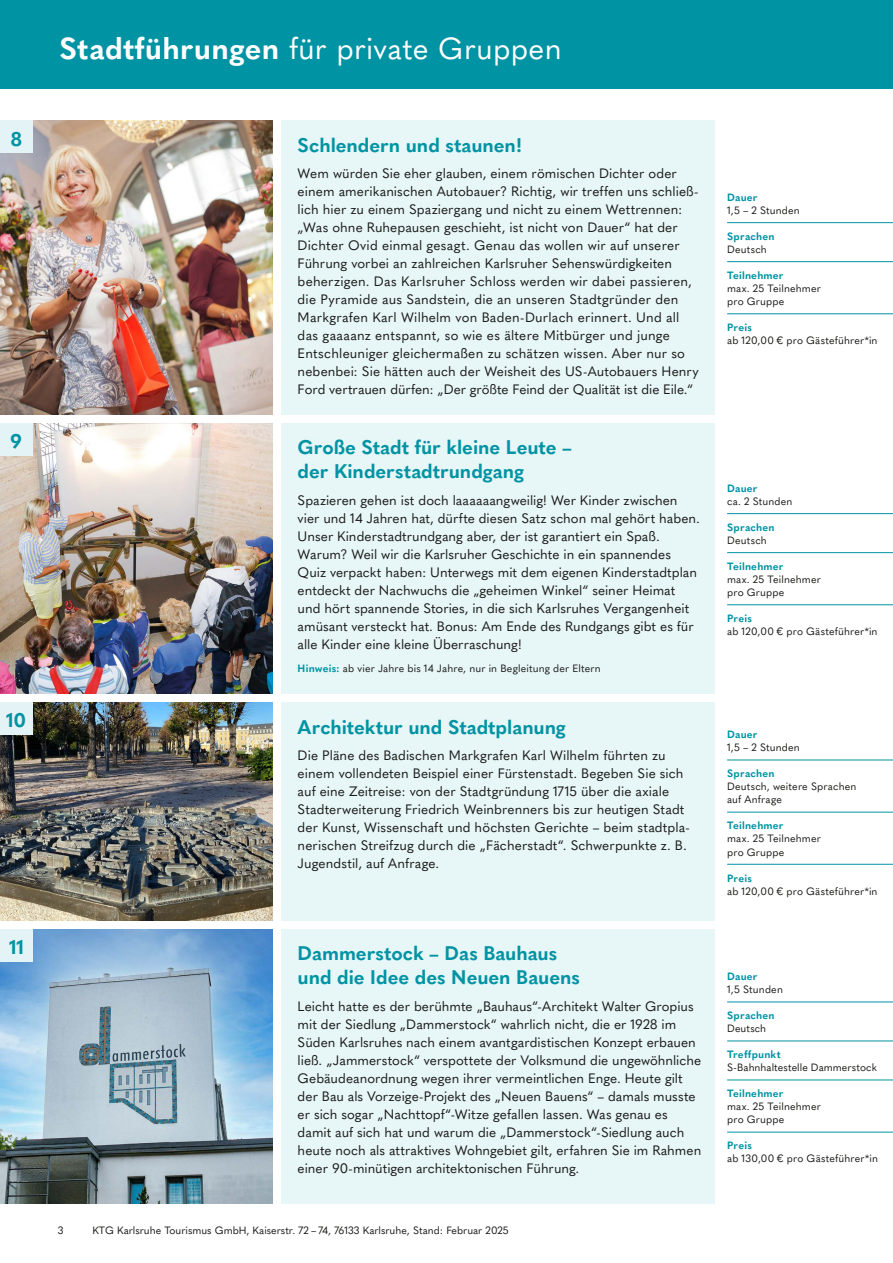
<style>
.page{position:relative;width:893px;height:1263px;background:#fff}
.page>*{position:absolute;margin:0;border:0;box-sizing:border-box;transform-origin:0 0}
.t1{font:30px "Quasimoda";letter-spacing:.01em;color:#fff}
.t2{font:700 19.5px/24px "Quasimoda";letter-spacing:-.005em;color:#0093a3}
.t3{font:13.5px/18px "Quasimoda";letter-spacing:.005em;color:#1a1a18}
.t4{font:10.5px/13.2px "Quasimoda";letter-spacing:.015em;color:#1a1a18}
.t5{font:700 10.5px "Quasimoda";letter-spacing:.015em;color:#0093a3}
.s1{font-weight:700}
.s2{font-weight:700;color:#0093a3}
</style>
<div class="page">
<div style="left:0;top:0;width:893px;height:89px;background:#0093a3"></div>
<div style="left:281px;top:929px;width:433px;height:274px;background:#e7f6f7"></div>
<div style="left:281px;top:702px;width:433px;height:218px;background:#e7f6f7"></div>
<div style="left:281px;top:423px;width:433px;height:271px;background:#e7f6f7"></div>
<div style="left:281px;top:120px;width:433px;height:295px;background:#e7f6f7"></div>
<hr style="left:727px;top:513px;width:166px;height:1px;background:#0093a3">
<hr style="left:727px;top:552px;width:166px;height:1px;background:#0093a3">
<hr style="left:727px;top:604px;width:166px;height:1px;background:#0093a3">
<hr style="left:727px;top:222px;width:166px;height:1px;background:#0093a3">
<hr style="left:727px;top:261px;width:166px;height:1px;background:#0093a3">
<hr style="left:727px;top:314px;width:166px;height:1px;background:#0093a3">
<hr style="left:727px;top:760px;width:166px;height:1px;background:#0093a3">
<hr style="left:727px;top:812px;width:166px;height:1px;background:#0093a3">
<hr style="left:727px;top:864px;width:166px;height:1px;background:#0093a3">
<hr style="left:727px;top:1002px;width:166px;height:1px;background:#0093a3">
<hr style="left:727px;top:1041px;width:166px;height:1px;background:#0093a3">
<hr style="left:727px;top:1080px;width:166px;height:1px;background:#0093a3">
<hr style="left:727px;top:1132px;width:166px;height:1px;background:#0093a3">
<img style="left:0;top:423px;width:272px;height:271px">
<img style="left:0;top:121px;width:272px;height:294px">
<img style="left:0;top:702px;width:272px;height:218px">
<img style="left:0;top:929px;width:272px;height:274px">
<div style="left:0;top:929px;width:33px;height:33px;background:#e4f3f5"></div>
<div style="left:0;top:702px;width:33px;height:33px;background:#e4f3f5"></div>
<div style="left:0;top:423px;width:33px;height:33px;background:#e4f3f5"></div>
<div style="left:0;top:120px;width:33px;height:33px;background:#e4f3f5"></div>
<h1 class="t1" style="left:60px;top:26px;width:504px"><span class="s1">Stadtführungen</span> für private Gruppen</h1>
<h2 class="t2" style="left:11px;top:125px;width:13px">8</h2>
<h2 class="t2" style="left:298px;top:131px;width:226px">Schlendern und staunen!</h2>
<p class="t3" style="left:298px;top:164px;width:402px">Wem würden Sie eher glauben, einem römischen Dichter oder einem amerikanischen Autobauer? Richtig, wir treffen uns schließ&shy;lich hier zu einem Spaziergang und nicht zu einem Wettrennen: „Was ohne Ruhepausen geschieht, ist nicht von Dauer“ hat der Dichter Ovid einmal gesagt. Genau das wollen wir auf unserer Führung vorbei an zahlreichen Karlsruher Sehenswürdigkeiten beherzigen. Das Karlsruher Schloss werden wir dabei passieren, die Pyramide aus Sandstein, die an unseren Stadtgründer den Markgrafen Karl Wilhelm von Baden-Durlach erinnert. Und all das gaaaanz entspannt, so wie es ältere Mitbürger und junge Entschleuniger gleichermaßen zu schätzen wissen. Aber nur so nebenbei: Sie hätten auch der Weisheit des US-Autobauers Henry Ford vertrauen dürfen: „Der größte Feind der Qualität ist die Eile.“</p>
<p class="t5" style="left:727px;top:189px;width:32px">Dauer</p>
<p class="t4" style="left:727px;top:203px;width:74px">1,5 – 2 Stunden</p>
<p class="t5" style="left:727px;top:228px;width:49px">Sprachen</p>
<p class="t4" style="left:727px;top:242px;width:41px">Deutsch</p>
<p class="t5" style="left:727px;top:267px;width:58px">Teilnehmer</p>
<p class="t4" style="left:727px;top:281px;width:95px">max. 25 Teilnehmer pro Gruppe</p>
<p class="t5" style="left:727px;top:319px;width:26px">Preis</p>
<p class="t4" style="left:727px;top:333px;width:152px">ab 120,00 € pro Gästeführer*in</p>
<h2 class="t2" style="left:10px;top:428px;width:13px">9</h2>
<h2 class="t2" style="left:298px;top:434px;width:276px">Große Stadt für kleine Leute – der Kinderstadtrundgang</h2>
<p class="t3" style="left:298px;top:490px;width:404px">Spazieren gehen ist doch laaaaaangweilig! Wer Kinder zwischen vier und 14 Jahren hat, dürfte diesen Satz schon mal gehört haben.<br>Unser Kinderstadtrundgang aber, der ist garantiert ein Spaß.<br>Warum? Weil wir die Karlsruher Geschichte in ein spannendes Quiz verpackt haben: Unterwegs mit dem eigenen Kinderstadtplan entdeckt der Nachwuchs die „geheimen Winkel“ seiner Heimat und hört spannende Stories, in die sich Karlsruhes Vergangenheit amüsant versteckt hat. Bonus: Am Ende des Rundgangs gibt es für alle Kinder eine kleine Überraschung!</p>
<p class="t5" style="left:727px;top:480px;width:32px">Dauer</p>
<p class="t4" style="left:727px;top:494px;width:67px">ca. 2 Stunden</p>
<p class="t5" style="left:727px;top:519px;width:49px">Sprachen</p>
<p class="t4" style="left:727px;top:533px;width:41px">Deutsch</p>
<p class="t5" style="left:727px;top:558px;width:58px">Teilnehmer</p>
<p class="t4" style="left:727px;top:572px;width:95px">max. 25 Teilnehmer pro Gruppe</p>
<p class="t5" style="left:727px;top:610px;width:26px">Preis</p>
<p class="t4" style="left:727px;top:624px;width:152px">ab 120,00 € pro Gästeführer*in</p>
<p class="t4" style="left:298px;top:661px;width:305px"><span class="s2">Hinweis:</span> ab vier Jahre bis 14 Jahre, nur in Begleitung der Eltern</p>
<h2 class="t2" style="left:6px;top:707px;width:22px">10</h2>
<h2 class="t2" style="left:298px;top:713px;width:270px">Architektur und Stadtplanung</h2>
<p class="t3" style="left:298px;top:745px;width:393px">Die Pläne des Badischen Markgrafen Karl Wilhelm führten zu einem vollendeten Beispiel einer Fürstenstadt. Begeben Sie sich auf eine Zeitreise: von der Stadtgründung 1715 über die axiale Stadterweiterung Friedrich Weinbrenners bis zur heutigen Stadt der Kunst, Wissenschaft und höchsten Gerichte – beim stadtpla&shy;nerischen Streifzug durch die „Fächerstadt“. Schwerpunkte z. B.<br>Jugendstil, auf Anfrage.</p>
<p class="t5" style="left:727px;top:726px;width:32px">Dauer</p>
<p class="t4" style="left:727px;top:740px;width:74px">1,5 – 2 Stunden</p>
<p class="t5" style="left:727px;top:765px;width:49px">Sprachen</p>
<p class="t4" style="left:727px;top:779px;width:131px">Deutsch, weitere Sprachen auf Anfrage</p>
<p class="t5" style="left:727px;top:817px;width:58px">Teilnehmer</p>
<p class="t4" style="left:727px;top:831px;width:95px">max. 25 Teilnehmer pro Gruppe</p>
<p class="t5" style="left:727px;top:870px;width:26px">Preis</p>
<p class="t4" style="left:727px;top:884px;width:152px">ab 120,00 € pro Gästeführer*in</p>
<h2 class="t2" style="left:9px;top:934px;width:17px">11</h2>
<h2 class="t2" style="left:298px;top:940px;width:284px">Dammerstock – Das Bauhaus und die Idee des Neuen Bauens</h2>
<p class="t3" style="left:298px;top:996px;width:405px">Leicht hatte es der berühmte „Bauhaus“-Architekt Walter Gropius mit der Siedlung „Dammerstock“ wahrlich nicht, die er 1928 im Süden Karlsruhes nach einem avantgardistischen Konzept erbauen ließ. „Jammerstock“ verspottete der Volksmund die ungewöhnliche Gebäudeanordnung wegen ihrer vermeintlichen Enge. Heute gilt der Bau als Vorzeige-Projekt des „Neuen Bauens“ – damals musste er sich sogar „Nachttopf“-Witze gefallen lassen. Was genau es damit auf sich hat und warum die „Dammerstock“-Siedlung auch heute noch als attraktives Wohngebiet gilt, erfahren Sie im Rahmen einer 90-minütigen architektonischen Führung.</p>
<p class="t5" style="left:727px;top:968px;width:32px">Dauer</p>
<p class="t4" style="left:727px;top:982px;width:57px">1,5 Stunden</p>
<p class="t5" style="left:727px;top:1007px;width:49px">Sprachen</p>
<p class="t4" style="left:727px;top:1021px;width:41px">Deutsch</p>
<p class="t5" style="left:727px;top:1046px;width:55px">Treffpunkt</p>
<p class="t4" style="left:727px;top:1060px;width:151px">S-Bahnhaltestelle Dammerstock</p>
<p class="t5" style="left:727px;top:1085px;width:58px">Teilnehmer</p>
<p class="t4" style="left:727px;top:1099px;width:95px">max. 25 Teilnehmer pro Gruppe</p>
<p class="t5" style="left:727px;top:1137px;width:26px">Preis</p>
<p class="t4" style="left:727px;top:1151px;width:152px">ab 130,00 € pro Gästeführer*in</p>
<p class="t4" style="left:58px;top:1222px;width:7px">3</p>
<p class="t4" style="left:92px;top:1222px;width:418px">KTG Karlsruhe Tourismus GmbH, Kaiserstr. 72 – 74, 76133 Karlsruhe, Stand: Februar 2025</p>
</div>
